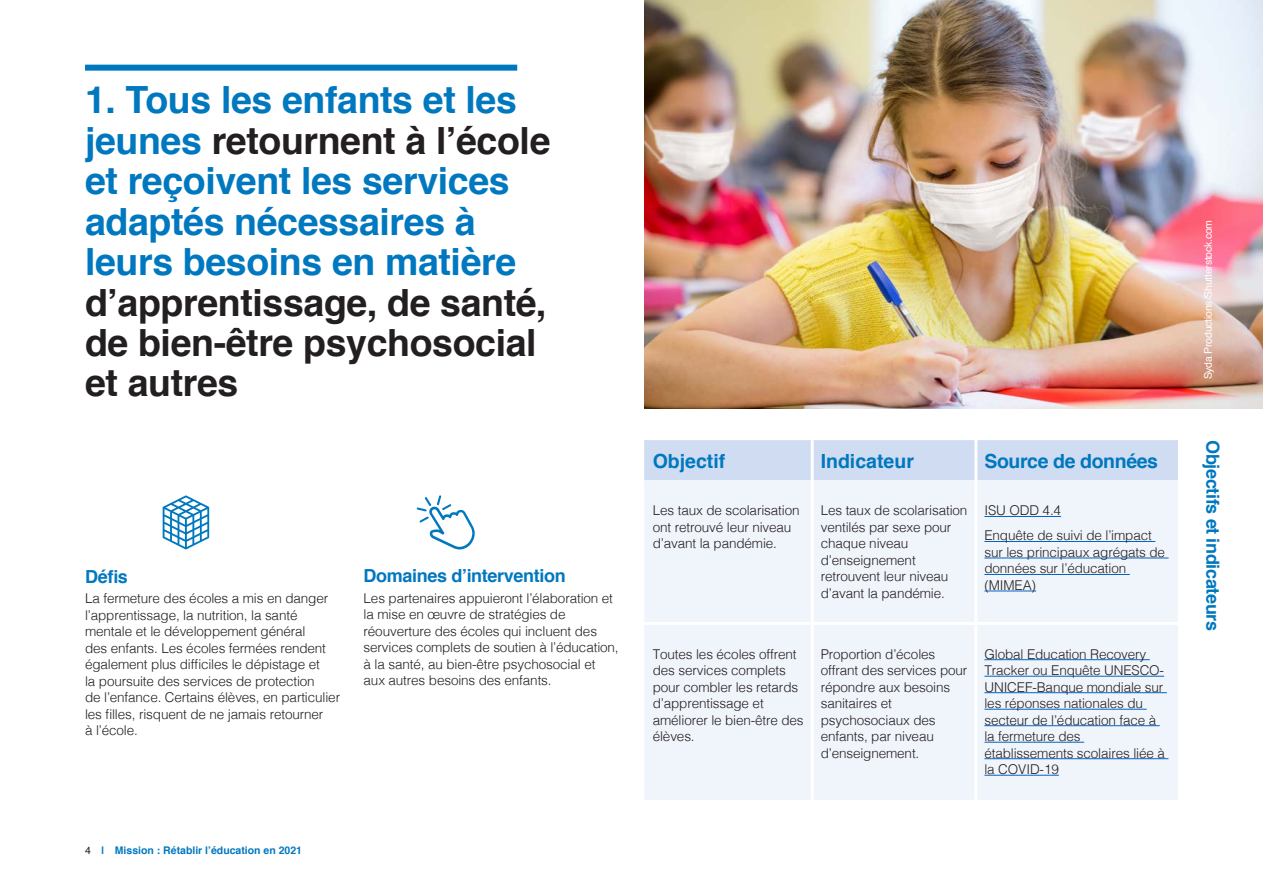
<style>
.page{position:relative;width:1263px;height:893px;background:#fff}
.page>*{position:absolute;margin:0;border:0;box-sizing:border-box;transform-origin:0 0}
.t1{font:700 37.5px/40.5px "Helvetica";letter-spacing:-.01em;color:#0078bf}
.t2{font:700 37.5px/40.5px "Helvetica";letter-spacing:-.01em;color:#231f20}
.t3{font:700 19.5px "Helvetica";color:#0078bf}
.t4{font:700 19.5px "Helvetica";letter-spacing:-.02em;color:#0078bf}
.t5{font:700 18px "Helvetica";letter-spacing:-.02em;color:#0078bf}
.t6{font:300 13.5px/16.5px "Helvetica";letter-spacing:-.01em;color:#231f20}
.t7{font:700 10.5px "Helvetica";color:#0078bf}
.t8{font:10.5px "Helvetica";letter-spacing:-.02em;color:#fff}
.s1{color:#231f20}
.s2{font-weight:400;color:#231f20}
</style>
<div class="page">
<div style="left:85px;top:65px;width:432px;height:6px;background:#0078bf"></div>
<div style="left:644px;top:440px;width:534px;height:40px;background:#d0dcf1"></div>
<div style="left:644px;top:480px;width:534px;height:320px;background:#f0f4fb"></div>
<hr style="left:811px;top:440px;width:3px;height:40px;background:#fff">
<hr style="left:974px;top:440px;width:3px;height:40px;background:#fff">
<hr style="left:811px;top:480px;width:3px;height:142px;background:#fff">
<hr style="left:974px;top:480px;width:3px;height:142px;background:#fff">
<hr style="left:644px;top:622px;width:168px;height:3px;background:#fff">
<hr style="left:812px;top:622px;width:164px;height:3px;background:#fff">
<hr style="left:811px;top:625px;width:3px;height:175px;background:#fff">
<hr style="left:976px;top:622px;width:202px;height:3px;background:#fff">
<hr style="left:974px;top:625px;width:3px;height:175px;background:#fff">
<hr style="left:984px;top:516px;width:77px;height:1px;background:#0563c1">
<hr style="left:984px;top:541px;width:171px;height:1px;background:#0563c1">
<hr style="left:984px;top:558px;width:184px;height:1px;background:#0563c1">
<hr style="left:984px;top:574px;width:146px;height:1px;background:#0563c1">
<hr style="left:984px;top:591px;width:52px;height:1px;background:#0563c1">
<hr style="left:984px;top:659px;width:166px;height:1px;background:#0563c1">
<hr style="left:984px;top:676px;width:180px;height:1px;background:#0563c1">
<hr style="left:984px;top:692px;width:183px;height:1px;background:#0563c1">
<hr style="left:984px;top:709px;width:163px;height:1px;background:#0563c1">
<hr style="left:984px;top:725px;width:176px;height:1px;background:#0563c1">
<hr style="left:984px;top:742px;width:100px;height:1px;background:#0563c1">
<hr style="left:984px;top:758px;width:184px;height:1px;background:#0563c1">
<hr style="left:984px;top:775px;width:75px;height:1px;background:#0563c1">
<svg style="left:163px;top:495px;width:46px;height:54px"></svg>
<svg style="left:417px;top:495px;width:58px;height:54px"></svg>
<img style="left:644px;top:0;width:619px;height:408px">
<h1 class="t1" style="left:85px;top:80px;width:467px">1. Tous les enfants et les jeunes <span class="s1">retournent à l’école </span>et reçoivent les services adaptés nécessaires à leurs besoins en matière</h1>
<h1 class="t2" style="left:85px;top:283px;width:463px">d’apprentissage, de santé, de bien-être psychosocial et autres</h1>
<h3 class="t5" style="left:85px;top:562px;width:44px">Défis</h3>
<p class="t6" style="left:85px;top:589px;width:257px">La fermeture des écoles a mis en danger l’apprentissage, la nutrition, la santé mentale et le développement général<br>des enfants. Les écoles fermées rendent également plus difficiles le dépistage et<br>la poursuite des services de protection<br>de l’enfance. Certains élèves, en particulier les filles, risquent de ne jamais retourner<br>à l’école.</p>
<h3 class="t5" style="left:364px;top:561px;width:204px">Domaines d’intervention</h3>
<p class="t6" style="left:364px;top:589px;width:257px">Les partenaires appuieront l’élaboration et la mise en œuvre de stratégies de réouverture des écoles qui incluent des services complets de soutien à l’éducation, à la santé, au bien-être psychosocial et aux autres besoins des enfants.</p>
<p class="t7" style="left:85px;top:842px;width:219px"><span class="s2">4</span> | Mission : Rétablir l’éducation en 2021</p>
<h2 class="t3" style="left:653px;top:445px;width:74px">Objectif</h2>
<h2 class="t3" style="left:821px;top:445px;width:95px">Indicateur</h2>
<h2 class="t4" style="left:984px;top:445px;width:175px">Source de données</h2>
<p class="t6" style="left:653px;top:501px;width:148px">Les taux de scolarisation ont retrouvé leur niveau d’avant la pandémie.</p>
<p class="t6" style="left:821px;top:501px;width:148px">Les taux de scolarisation ventilés par sexe pour chaque niveau d’enseignement retrouvent leur niveau d’avant la pandémie.</p>
<p class="t6" style="left:984px;top:497px;width:169px;line-height:25px">ISU ODD 4.4<br>Enquête de suivi de l’impact</p>
<p class="t6" style="left:984px;top:543px;width:182px">sur les principaux agrégats de données sur l’éducation (MIMEA)</p>
<p class="t6" style="left:653px;top:645px;width:152px">Toutes les écoles offrent des services complets pour combler les retards d’apprentissage et améliorer le bien-être des élèves.</p>
<p class="t6" style="left:821px;top:645px;width:148px">Proportion d’écoles offrant des services pour répondre aux besoins sanitaires et psychosociaux des enfants, par niveau d’enseignement.</p>
<p class="t6" style="left:984px;top:645px;width:182px">Global Education Recovery<br>Tracker ou Enquête UNESCO-<br>UNICEF-Banque mondiale sur les réponses nationales du secteur de l’éducation face à la fermeture des établissements scolaires liée à la COVID-19</p>
<p class="t8" style="left:1200px;top:379px;width:161px;rotate:-90deg">Syda Productions/Shutterstock.com</p>
<h3 class="t5" style="left:1227px;top:440px;width:192px;rotate:90deg">Objectifs et indicateurs</h3>
</div>
